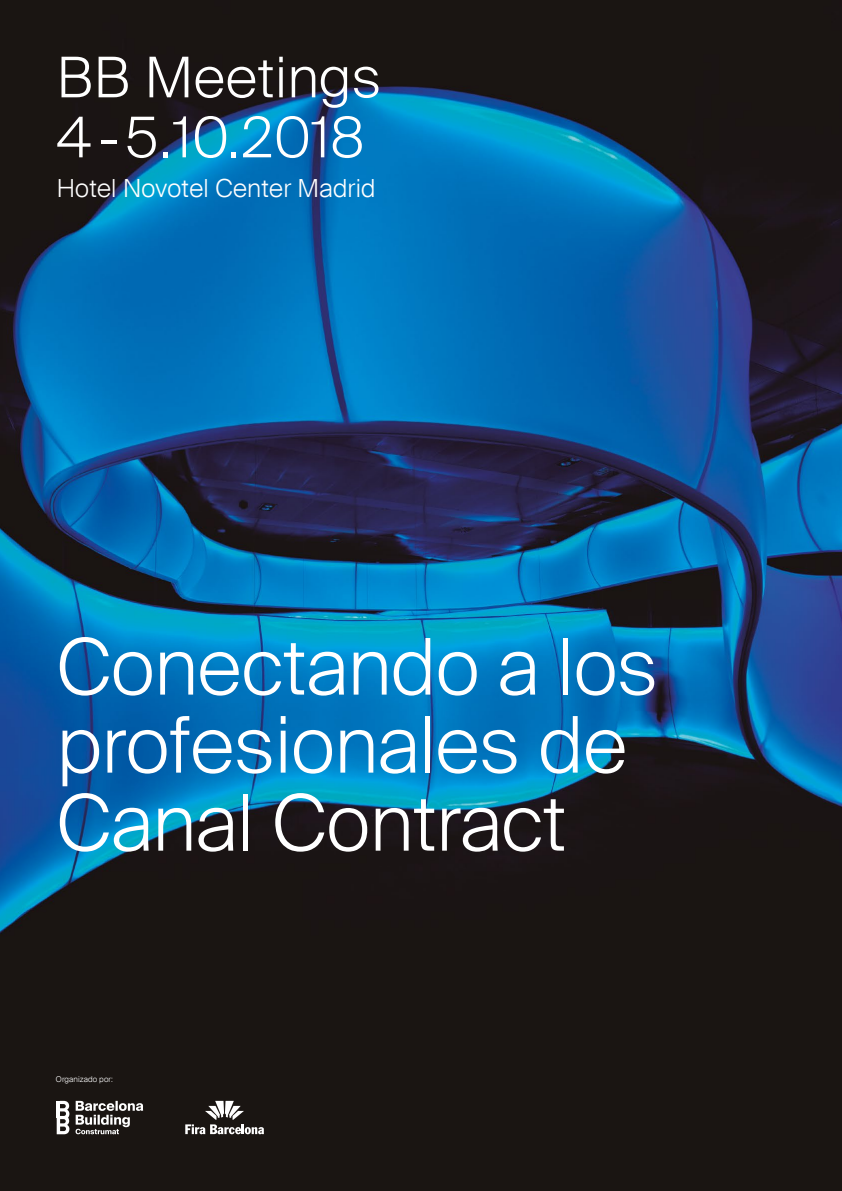
<style>
.page{position:relative;width:842px;height:1191px;background:#fff}
.page>*{position:absolute;margin:0;border:0;box-sizing:border-box;transform-origin:0 0}
.t1{font:78px/78px "Suisse Intl Light";color:#fff}
.t2{font:56px/60px "Suisse Intl Light";letter-spacing:.01em;color:#fff}
.t3{font:25px "Suisse Intl Light";letter-spacing:.01em;color:#fff}
.t4{font:8px "Suisse Intl Light";letter-spacing:.01em;color:#fff}
</style>
<div class="page">
<img style="left:0;top:0;width:842px;height:1191px">
<svg style="left:57px;top:1100px;width:12px;height:34px"></svg>
<hr style="left:57px;top:1100px;width:3px;height:17px;background:#fff">
<svg style="left:76px;top:1100px;width:67px;height:34px"></svg>
<svg style="left:185px;top:1100px;width:79px;height:34px"></svg>
<p class="t2" style="left:57px;top:48px;width:326px">BB Meetings<br>4-5.10.2018</p>
<p class="t3" style="left:57px;top:174px;width:320px">Hotel Novotel Center Madrid</p>
<p class="t1" style="left:57px;top:628px;width:603px">Conectando a los profesionales de<br>Canal Contract</p>
<p class="t4" style="left:56px;top:1074px;width:58px">Organizado por:</p>
</div>
